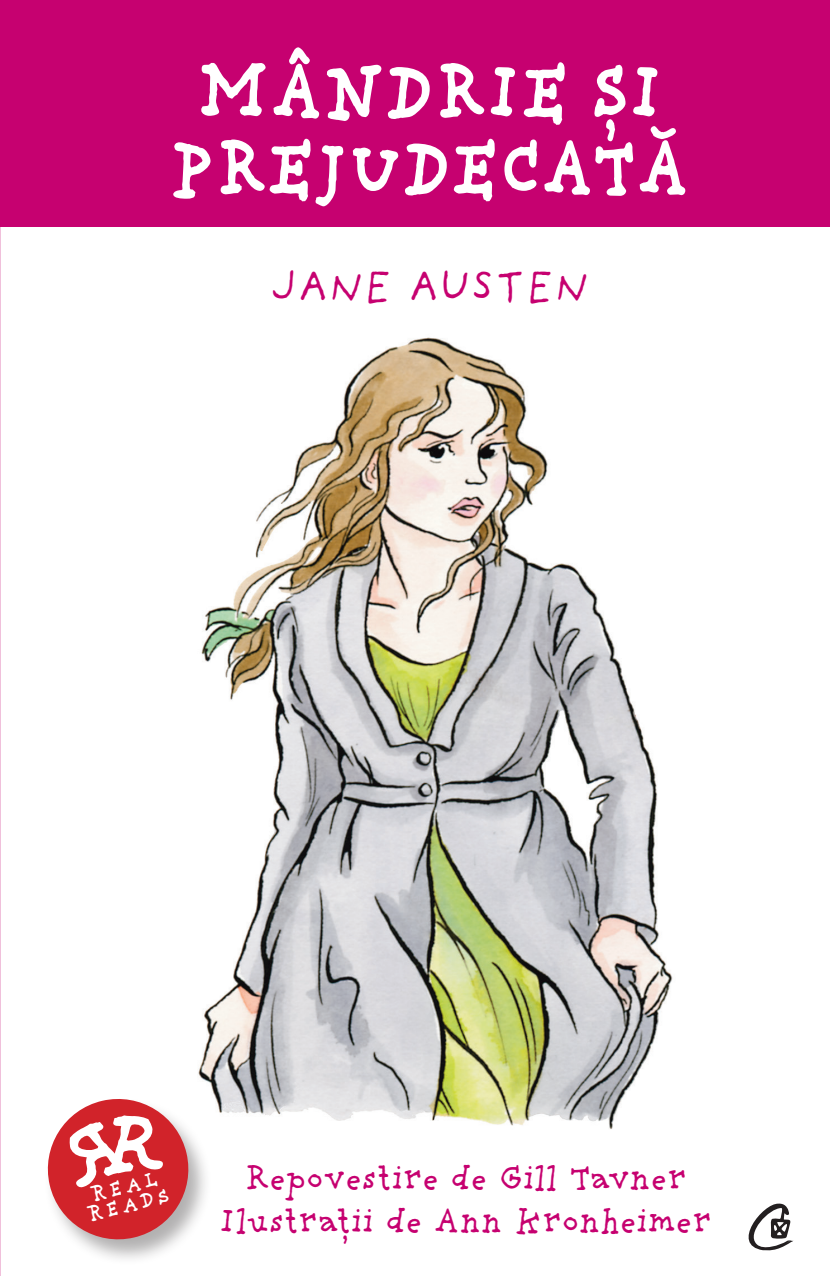
<style>
.page{position:relative;width:830px;height:1276px;background:#fff}
.page>*{position:absolute;margin:0;border:0;box-sizing:border-box;transform-origin:0 0}
.t1{font:700 81px/76.5px "Providence";color:#fff;text-align:center;scale:.88 1}
.t2{font:45px "Providence";color:#c60170}
.t3{font:36px/42.8px "Providence Pro";letter-spacing:-.02em;color:#c60170;text-align:center}
.t4{font:28.35px "Providence Caps";color:#fff}
</style>
<div class="page">
<div style="left:0;top:0;width:829px;height:226px;background:#c60170"></div>
<img style="left:198px;top:337px;width:475px;height:792px">
<div style="left:43px;top:1098px;width:169px;height:168px;background:#231f20;opacity:.35"></div>
<svg style="left:748px;top:1203px;width:44px;height:48px"></svg>
<svg style="left:48px;top:1098px;width:140px;height:141px;background:#d74e54"></svg>
<h1 class="t1" style="left:168px;top:53px;width:594px">MÂNDRIE ŞI<br>PREJUDECATĂ</h1>
<p class="t2" style="left:269px;top:259px;width:321px">JANE AUSTEN</p>
<p class="t4" style="left:86px;top:1175px;width:72px;rotate:-13deg">real</p>
<p class="t4" style="left:82px;top:1195px;width:88px;rotate:-13deg">reads</p>
<p class="t3" style="left:219px;top:1156px;width:494px">Repovestire de Gill Tavner<br>Ilustrații de Ann Kronheimer</p>
</div>
